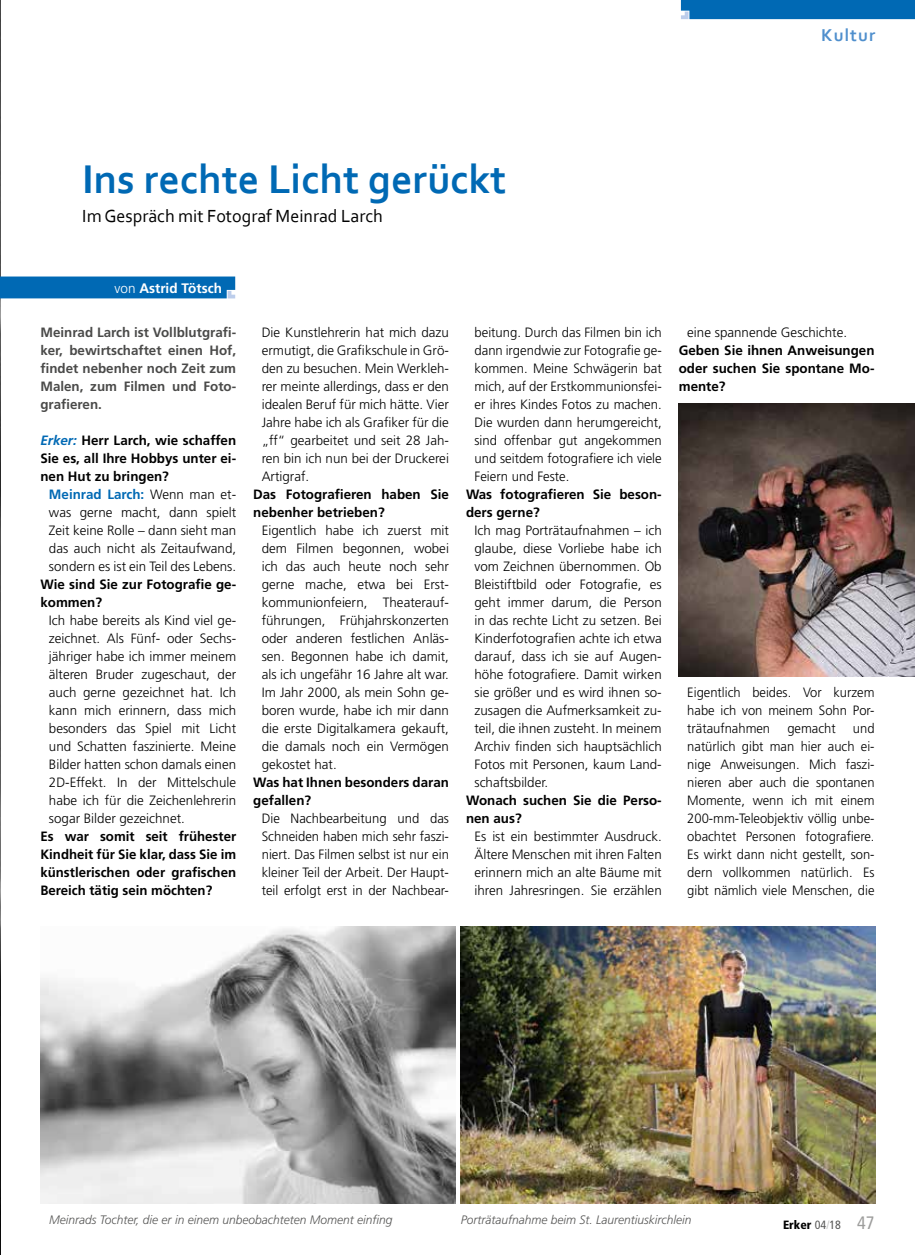
<style>
.page{position:relative;width:915px;height:1255px;background:#fff}
.page>*{position:absolute;margin:0;border:0;box-sizing:border-box;transform-origin:0 0}
.t1{font:700 42px "Corbel";color:#0069b4}
.t2{font:18.3px "Corbel";color:#000}
.t3{font:700 18px "Corbel";letter-spacing:.06em;color:#4f8fcd}
.t4{font:700 13.8px "Frutiger LT Std";color:#fff}
.t5{font:300 13.5px/18px "Frutiger";color:#000;text-align:justify}
.t6{font:700 13.5px/18px "Frutiger";color:#000}
.t7{font:300 13.5px/18px "Frutiger";color:#000;text-align:justify;scale:.96 1}
.t8{font:700 13.5px/18px "Frutiger";color:#4a4a49;text-align:justify}
.t9{font:italic 300 12.3px "Frutiger LT Std";color:#575756}
.t10{font:900 condensed 12px "Frutiger LT Std";color:#000}
.s1{font-weight:300}
.s2{font-style:italic;color:#0069b4}
.s3{font-weight:700;color:#0069b4}
.s4{font-weight:400;color:#575756}
.s5{font-weight:400;color:#c6c6c6}
.s6{font-weight:400;font-size:18px;color:#9d9d9c}
</style>
<div class="page">
<img style="left:0;top:0;width:1px;height:1254px">
<div style="left:0;top:276px;width:235px;height:22px;background:#0069b4"></div>
<div style="left:680px;top:0;width:234px;height:19px;background:#0069b4"></div>
<img style="left:678px;top:404px;width:236px;height:272px">
<img style="left:460px;top:926px;width:414px;height:277px">
<img style="left:40px;top:926px;width:415px;height:277px">
<h3 class="t3" style="left:821px;top:24px;width:56px">Kultur</h3>
<h1 class="t1" style="left:82px;top:153px;width:425px">Ins rechte Licht gerückt</h1>
<h2 class="t2" style="left:82px;top:204px;width:302px">Im Gespräch mit Fotograf Meinrad Larch</h2>
<p class="t4" style="left:115px;top:279px;width:109px"><span class="s1">von</span> Astrid Tötsch</p>
<p class="t8" style="left:40px;top:323px;width:197px">Meinrad Larch ist Vollblutgrafi&shy;ker, bewirtschaftet einen Hof, findet nebenher noch Zeit zum Malen, zum Filmen und Foto&shy;grafieren.</p>
<p class="t6" style="left:40px;top:431px;width:197px;text-align:justify"><span class="s2">Erker:</span> Herr Larch, wie schaffen Sie es, all Ihre Hobbys unter ei&shy;nen Hut zu bringen?</p>
<p class="t5" style="left:49px;top:485px;width:189px"><span class="s3">Meinrad Larch:</span> Wenn man et&shy;was gerne macht, dann spielt Zeit keine Rolle – dann sieht man das auch nicht als Zeitaufwand, sondern es ist ein Teil des Lebens.</p>
<p class="t6" style="left:40px;top:575px;width:197px">Wie sind Sie zur Fotografie ge&shy;kommen?</p>
<p class="t5" style="left:49px;top:611px;width:189px">Ich habe bereits als Kind viel ge&shy;zeichnet. Als Fünf- oder Sechs&shy;jähriger habe ich immer meinem älteren Bruder zugeschaut, der auch gerne gezeichnet hat. Ich kann mich erinnern, dass mich besonders das Spiel mit Licht und Schatten faszinierte. Meine Bilder hatten schon damals einen 2D-Effekt. In der Mittelschule habe ich für die Zeichenlehrerin sogar Bilder gezeichnet.</p>
<p class="t6" style="left:40px;top:827px;width:197px;text-align:justify">Es war somit seit frühester Kindheit für Sie klar, dass Sie im künstlerischen oder grafischen Bereich tätig sein möchten?</p>
<p class="t5" style="left:261px;top:323px;width:189px">Die Kunstlehrerin hat mich dazu ermutigt, die Grafikschule in Grö&shy;den zu besuchen. Mein Werkleh&shy;rer meinte allerdings, dass er den idealen Beruf für mich hätte. Vier Jahre habe ich als Grafiker für die „ff“ gearbeitet und seit 28 Jah&shy;ren bin ich nun bei der Druckerei Artigraf.</p>
<p class="t6" style="left:253px;top:485px;width:197px">Das Fotografieren haben Sie nebenher betrieben?</p>
<p class="t5" style="left:261px;top:521px;width:189px">Eigentlich habe ich zuerst mit dem Filmen begonnen, wobei ich das auch heute noch sehr gerne mache, etwa bei Erst&shy;kommunionfeiern, Theaterauf&shy;führungen, Frühjahrskonzerten oder anderen festlichen Anläs&shy;sen. Begonnen habe ich damit, als ich ungefähr 16 Jahre alt war.<br>Im Jahr 2000, als mein Sohn ge&shy;boren wurde, habe ich mir dann die erste Digitalkamera gekauft, die damals noch ein Vermögen gekostet hat.</p>
<p class="t6" style="left:253px;top:773px;width:197px">Was hat Ihnen besonders daran gefallen?</p>
<p class="t5" style="left:261px;top:809px;width:189px">Die Nachbearbeitung und das Schneiden haben mich sehr faszi&shy;niert. Das Filmen selbst ist nur ein kleiner Teil der Arbeit. Der Haupt&shy;teil erfolgt erst in der Nachbear-</p>
<p class="t5" style="left:474px;top:323px;width:189px">beitung. Durch das Filmen bin ich dann irgendwie zur Fotografie ge&shy;kommen. Meine Schwägerin bat mich, auf der Erstkommunionsfei&shy;er ihres Kindes Fotos zu machen.<br>Die wurden dann herumgereicht, sind offenbar gut angekommen und seitdem fotografiere ich viele Feiern und Feste.</p>
<p class="t6" style="left:466px;top:485px;width:197px">Was fotografieren Sie beson&shy;ders gerne?</p>
<p class="t5" style="left:474px;top:521px;width:189px">Ich mag Porträtaufnahmen – ich glaube, diese Vorliebe habe ich vom Zeichnen übernommen. Ob Bleistiftbild oder Fotografie, es geht immer darum, die Person in das rechte Licht zu setzen. Bei Kinderfotografien achte ich etwa darauf, dass ich sie auf Augen&shy;höhe fotografiere. Damit wirken sie größer und es wird ihnen so&shy;zusagen die Aufmerksamkeit zu&shy;teil, die ihnen zusteht. In meinem Archiv finden sich hauptsächlich Fotos mit Personen, kaum Land&shy;schaftsbilder.</p>
<p class="t6" style="left:466px;top:791px;width:197px">Wonach suchen Sie die Perso&shy;nen aus?</p>
<p class="t5" style="left:474px;top:827px;width:189px">Es ist ein bestimmter Ausdruck.<br>Ältere Menschen mit ihren Falten erinnern mich an alte Bäume mit ihren Jahresringen. Sie erzählen</p>
<p class="t5" style="left:687px;top:323px;width:161px">eine spannende Geschichte.</p>
<p class="t6" style="left:678px;top:341px;width:197px;text-align:justify">Geben Sie ihnen Anweisungen oder suchen Sie spontane Mo&shy;mente?</p>
<p class="t7" style="left:687px;top:683px;width:196px">Eigentlich beides. Vor kurzem habe ich von meinem Sohn Por&shy;trätaufnahmen</p>
<p class="t7" style="left:687px;top:719px;width:196px;text-indent:165px">und natürlich gibt man hier auch ei&shy;nige Anweisungen. Mich faszi&shy;nieren aber auch die spontanen Momente, wenn ich mit einem 200-mm-Teleobjektiv völlig unbe&shy;obachtet Personen fotografiere.<br>Es wirkt dann nicht gestellt, son&shy;dern vollkommen natürlich. Es gibt nämlich viele Menschen, die</p>
<p class="t7" style="left:787px;top:719px;width:52px">gemacht</p>
<p class="t9" style="left:49px;top:1212px;width:345px">Meinrads Tochter, die er in einem unbeobachteten Moment einfing</p>
<p class="t9" style="left:460px;top:1212px;width:232px">Porträtaufnahme beim St. Laurentiuskirchlein</p>
<p class="t10" style="left:782px;top:1217px;width:93px">Erker <span class="s4">04</span><span class="s5">/</span><span class="s4">18</span> <span class="s6">47</span></p>
</div>
